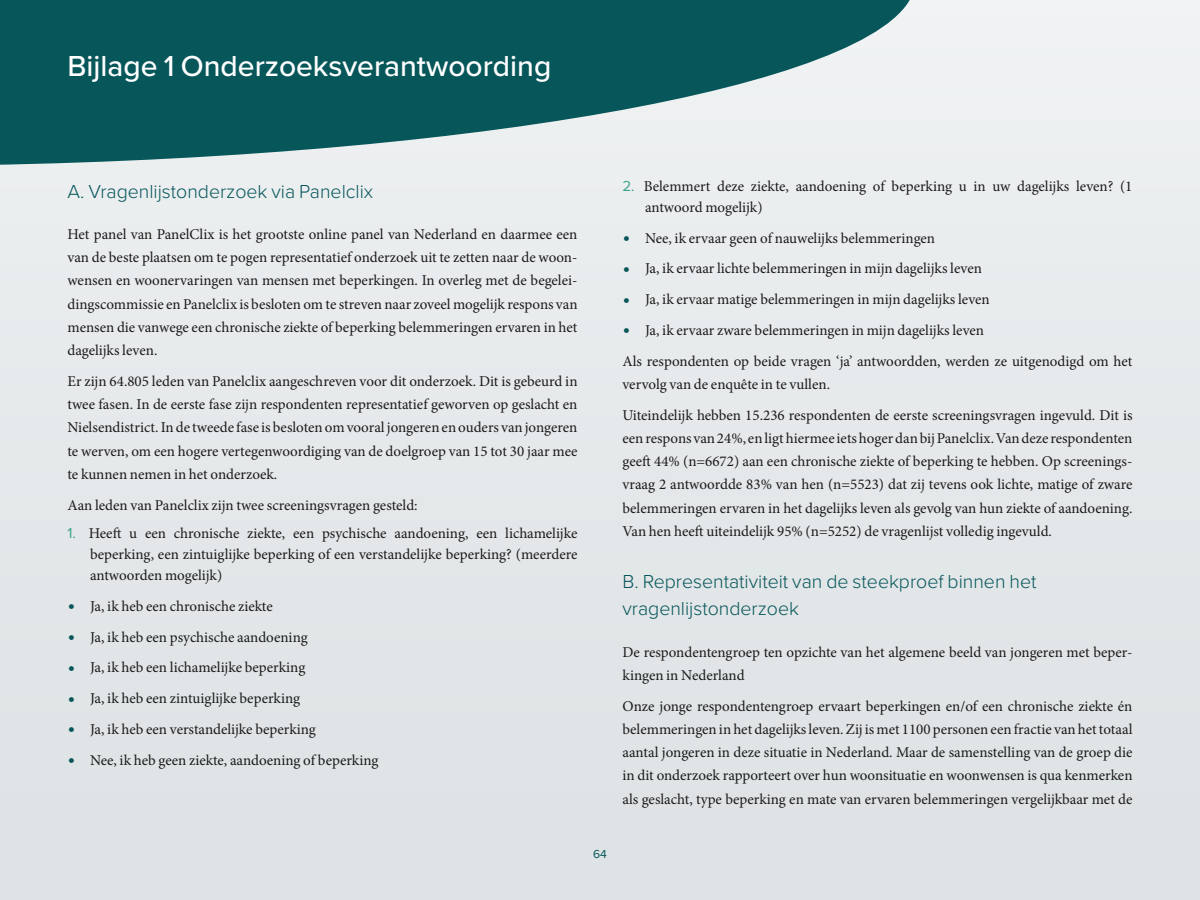
<style>
.page{position:relative;width:1200px;height:900px;background:#e4e8e9}
.page>*{position:absolute;margin:0;border:0;box-sizing:border-box;transform-origin:0 0}
._1e_onderverdeling_z{font:500 30px "Proxima Nova";color:#fff}
._2e_onderverdeling_z{font:300 19.5px/27px "Proxima Nova";color:#06565a}
.Broodtekst{font:15px/23.2px "Minion Pro";color:#1a1a1a;text-align:justify}
.t1{font:12px "Proxima Nova";color:#06565a}
.s1{font-family:"Proxima Nova";color:#3ca387}
.s2{font-family:"Proxima Nova";font-size:22.5px;color:#06565a}
</style>
<div class="page">
<svg style="left:0;top:0;width:915px;height:165px;background:#437e82"></svg>
<p class="_1e_onderverdeling_z" style="left:68px;top:48px;width:485px">Bijlage 1 Onderzoeksverantwoording</p>
<p class="_2e_onderverdeling_z" style="left:68px;top:178px;width:307px">A. Vragenlijstonderzoek via Panelclix</p>
<p class="Broodtekst" style="left:68px;top:223px;width:512px">Het panel van PanelClix is het grootste online panel van Nederland en daarmee een van de beste plaatsen om te pogen representatief onderzoek uit te zetten naar de woon&shy;wensen en woonervaringen van mensen met beperkingen. In overleg met de begelei&shy;dingscommissie en Panelclix is besloten om te streven naar zoveel mogelijk respons van mensen die vanwege een chronische ziekte of beperking belemmeringen ervaren in het dagelijks leven.</p>
<p class="Broodtekst" style="left:68px;top:370px;width:512px">Er zijn 64.805 leden van Panelclix aangeschreven voor dit onderzoek. Dit is gebeurd in twee fasen. In de eerste fase zijn respondenten representatief geworven op geslacht en Nielsendistrict. In de tweede fase is besloten om vooral jongeren en ouders van jongeren te werven, om een hogere vertegenwoordiging van de doelgroep van 15 tot 30 jaar mee te kunnen nemen in het onderzoek.</p>
<p class="Broodtekst" style="left:68px;top:493px;width:352px">Aan leden van Panelclix zijn twee screeningsvragen gesteld:</p>
<p class="Broodtekst" style="left:90px;top:523px;width:489px;line-height:21px;text-indent:-22px"><span class="s1">1.</span> Heeft u een chronische ziekte, een psychische aandoening, een lichamelijke beperking, een zintuiglijke beperking of een verstandelijke beperking? (meerdere antwoorden mogelijk)</p>
<p class="Broodtekst" style="left:68px;top:595px;width:207px"><span class="s2">•</span> Ja, ik heb een chronische ziekte</p>
<p class="Broodtekst" style="left:68px;top:625px;width:242px"><span class="s2">•</span> Ja, ik heb een psychische aandoening</p>
<p class="Broodtekst" style="left:68px;top:656px;width:239px"><span class="s2">•</span> Ja, ik heb een lichamelijke beperking</p>
<p class="Broodtekst" style="left:68px;top:687px;width:234px"><span class="s2">•</span> Ja, ik heb een zintuiglijke beperking</p>
<p class="Broodtekst" style="left:68px;top:718px;width:250px"><span class="s2">•</span> Ja, ik heb een verstandelijke beperking</p>
<p class="Broodtekst" style="left:68px;top:748px;width:313px"><span class="s2">•</span> Nee, ik heb geen ziekte, aandoening of beperking</p>
<p class="Broodtekst" style="left:645px;top:176px;width:489px;line-height:21px;text-indent:-22px"><span class="s1">2.</span> Belemmert deze ziekte, aandoening of beperking u in uw dagelijks leven? (1 antwoord mogelijk)</p>
<p class="Broodtekst" style="left:622px;top:226px;width:314px"><span class="s2">•</span> Nee, ik ervaar geen of nauwelijks belemmeringen</p>
<p class="Broodtekst" style="left:622px;top:257px;width:361px"><span class="s2">•</span> Ja, ik ervaar lichte belemmeringen in mijn dagelijks leven</p>
<p class="Broodtekst" style="left:622px;top:288px;width:369px"><span class="s2">•</span> Ja, ik ervaar matige belemmeringen in mijn dagelijks leven</p>
<p class="Broodtekst" style="left:622px;top:319px;width:363px"><span class="s2">•</span> Ja, ik ervaar zware belemmeringen in mijn dagelijks leven</p>
<p class="Broodtekst" style="left:622px;top:349px;width:512px">Als respondenten op beide vragen ‘ja’ antwoordden, werden ze uitgenodigd om het vervolg van de enquête in te vullen.</p>
<p class="Broodtekst" style="left:622px;top:403px;width:512px">Uiteindelijk hebben 15.236 respondenten de eerste screeningsvragen ingevuld. Dit is een respons van 24%, en ligt hiermee iets hoger dan bij Panelclix. Van deze respondenten geeft 44% (n=6672) aan een chronische ziekte of beperking te hebben. Op screenings&shy;vraag 2 antwoordde 83% van hen (n=5523) dat zij tevens ook lichte, matige of zware belemmeringen ervaren in het dagelijks leven als gevolg van hun ziekte of aandoening.<br>Van hen heeft uiteindelijk 95% (n=5252) de vragenlijst volledig ingevuld.</p>
<p class="_2e_onderverdeling_z" style="left:622px;top:569px;width:416px">B. Representativiteit van de steekproef binnen het vragenlijstonderzoek</p>
<p class="Broodtekst" style="left:622px;top:640px;width:512px">De respondentengroep ten opzichte van het algemene beeld van jongeren met beper&shy;kingen in Nederland</p>
<p class="Broodtekst" style="left:622px;top:694px;width:512px">Onze jonge respondentengroep ervaart beperkingen en/of een chronische ziekte én belemmeringen in het dagelijks leven. Zij is met 1100 personen een fractie van het totaal aantal jongeren in deze situatie in Nederland. Maar de samenstelling van de groep die in dit onderzoek rapporteert over hun woonsituatie en woonwensen is qua kenmerken als geslacht, type beperking en mate van ervaren belemmeringen vergelijkbaar met de</p>
<p class="t1" style="left:593px;top:847px;width:15px">64</p>
</div>
